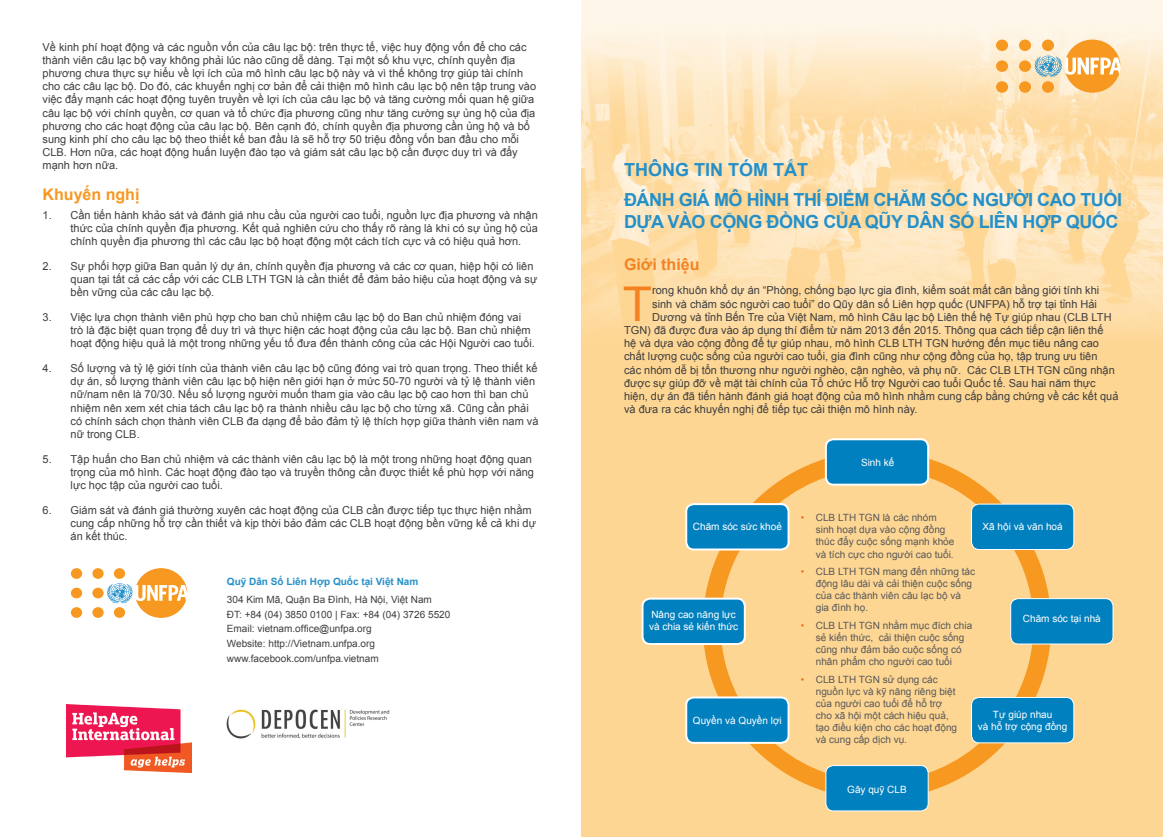
<style>
.page{position:relative;width:1163px;height:837px;background:#fff}
.page>*{position:absolute;margin:0;border:0;box-sizing:border-box;transform-origin:0 0}
.t1{font:47.9px "Arial";color:#f58220}
.t2{font:700 18px "Arial";letter-spacing:-.025em;color:#2590c8}
.t3{font:700 18px "Arial";color:#2590c8}
.t4{font:700 16px "Arial";color:#f79821}
.t5{font:700 16px "Arial";color:#f58220}
.t6{font:11px/13.2px "Arial";color:#3e3e3f}
.t7{font:10px/12px "Arial";color:#57585a}
.t8{font:10px "Arial";color:#3e3e3f}
.t9{font:10px "Arial";color:#fff}
.t10{font:700 10px "Arial";color:#2590c8}
.s1{color:#f36e24}
</style>
<div class="page">
<div style="left:581px;top:0;width:581px;height:836px;background:#fed693"></div>
<svg style="left:702px;top:450px;width:348px;height:349px"></svg>
<img style="left:581px;top:0;width:581px;height:334px">
<div style="left:1018px;top:60px;width:12px;height:12px;background:#f79821;border-radius:50%"></div>
<div style="left:1018px;top:81px;width:12px;height:12px;background:#f79821;border-radius:50%"></div>
<div style="left:1018px;top:40px;width:12px;height:11px;background:#f79821;border-radius:50%"></div>
<div style="left:995px;top:60px;width:12px;height:12px;background:#f79821;border-radius:50%"></div>
<div style="left:995px;top:81px;width:12px;height:12px;background:#f79821;border-radius:50%"></div>
<div style="left:995px;top:40px;width:12px;height:11px;background:#f79821;border-radius:50%"></div>
<svg style="left:1034px;top:40px;width:86px;height:53px;background:#efc489"></svg>
<div style="left:92px;top:587px;width:12px;height:11px;background:#f79821;border-radius:50%"></div>
<div style="left:92px;top:607px;width:12px;height:10px;background:#f79821;border-radius:50%"></div>
<div style="left:92px;top:568px;width:12px;height:10px;background:#f79821;border-radius:50%"></div>
<div style="left:71px;top:587px;width:11px;height:11px;background:#f79821;border-radius:50%"></div>
<div style="left:71px;top:607px;width:11px;height:10px;background:#f79821;border-radius:50%"></div>
<div style="left:71px;top:568px;width:11px;height:10px;background:#f79821;border-radius:50%"></div>
<svg style="left:107px;top:568px;width:80px;height:49px"></svg>
<img style="left:66px;top:704px;width:125px;height:68px">
<img style="left:226px;top:709px;width:164px;height:30px">
<div style="left:825px;top:439px;width:103px;height:45px;background:#0080be;border-radius:8px"></div>
<div style="left:824px;top:438px;width:105px;height:47px;border:2px solid #fff;border-radius:8px"></div>
<div style="left:825px;top:765px;width:103px;height:45px;background:#0080be;border-radius:8px"></div>
<div style="left:825px;top:764px;width:103px;height:47px;border:1px solid #fff;border-radius:8px"></div>
<div style="left:971px;top:697px;width:102px;height:45px;background:#0080be;border-radius:8px"></div>
<div style="left:970px;top:696px;width:104px;height:47px;border:1px solid #fff;border-radius:8px"></div>
<div style="left:971px;top:504px;width:102px;height:45px;background:#0080be;border-radius:8px"></div>
<div style="left:970px;top:503px;width:104px;height:47px;border:1px solid #fff;border-radius:8px"></div>
<div style="left:1010px;top:598px;width:102px;height:45px;background:#0080be;border-radius:8px"></div>
<div style="left:1010px;top:598px;width:103px;height:46px;border:1px solid #fff;border-radius:8px"></div>
<div style="left:642px;top:598px;width:102px;height:45px;background:#0080be;border-radius:8px"></div>
<div style="left:641px;top:597px;width:104px;height:47px;border:2px solid #fff;border-radius:8px"></div>
<div style="left:686px;top:697px;width:102px;height:45px;background:#0080be;border-radius:8px"></div>
<div style="left:685px;top:696px;width:104px;height:47px;border:2px solid #fff;border-radius:8px"></div>
<div style="left:686px;top:504px;width:102px;height:45px;background:#0080be;border-radius:8px"></div>
<div style="left:685px;top:503px;width:104px;height:47px;border:2px solid #fff;border-radius:8px"></div>
<p class="t6" style="left:43px;top:40px;width:495px">Về kinh phí hoạt động và các nguồn vốn của câu lạc bộ: trên thực tế, việc huy động vốn để cho các thành viên câu lạc bộ vay không phải lúc nào cũng dễ dàng. Tại một số khu vực, chính quyền địa phương chưa thực sự hiểu về lợi ích của mô hình câu lạc bộ này và vì thế không trợ giúp tài chính cho các câu lạc bộ. Do đó, các khuyến nghị cơ bản để cải thiện mô hình câu lạc bộ nên tập trung vào việc đẩy mạnh các hoạt động tuyên truyền về lợi ích của câu lạc bộ và tăng cường mối quan hệ giữa câu lạc bộ với chính quyền, cơ quan và tổ chức địa phương cũng như tăng cường sự ủng hộ của địa phương cho các hoạt động của câu lạc bộ. Bên cạnh đó, chính quyền địa phương cần ủng hộ và bổ sung kinh phí cho câu lạc bộ theo thiết kế ban đầu là sẽ hỗ trợ 50 triệu đồng vốn ban đầu cho mỗi CLB. Hơn nữa, các hoạt động huấn luyện đào tạo và giám sát câu lạc bộ cần được duy trì và đẩy mạnh hơn nữa.</p>
<p class="t4" style="left:43px;top:184px;width:98px">Khuyến nghị</p>
<p class="t6" style="left:71px;top:208px;width:469px;text-align:justify;text-indent:-28px">1. Cần tiến hành khảo sát và đánh giá nhu cầu của người cao tuổi, nguồn lực địa phương và nhận thức của chính quyền địa phương. Kết quả nghiên cứu cho thấy rõ ràng là khi có sự ủng hộ của chính quyền địa phương thì các câu lạc bộ hoạt động một cách tích cực và có hiệu quả hơn.</p>
<p class="t6" style="left:71px;top:259px;width:468px;text-indent:-28px">2. Sự phối hợp giữa Ban quản lý dự án, chính quyền địa phương và các cơ quan, hiệp hội có liên quan tại tất cả các cấp với các CLB LTH TGN là cần thiết để đảm bảo hiệu của hoạt động và sự bền vững của các câu lạc bộ.</p>
<p class="t6" style="left:71px;top:310px;width:466px;text-indent:-28px">3. Việc lựa chọn thành viên phù hợp cho ban chủ nhiệm câu lạc bộ do Ban chủ nhiệm đóng vai trò là đặc biệt quan trọng để duy trì và thực hiện các hoạt động của câu lạc bộ. Ban chủ nhiệm hoạt động hiệu quả là một trong những yếu tố đưa đến thành công của các Hội Người cao tuổi.</p>
<p class="t6" style="left:71px;top:361px;width:469px;text-indent:-28px">4. Số lượng và tỷ lệ giới tính của thành viên câu lạc bộ cũng đóng vai trò quan trọng. Theo thiết kế dự án, số lượng thành viên câu lạc bộ hiện nên giới hạn ở mức 50-70 người và tỷ lệ thành viên nữ/nam nên là 70/30. Nếu số lượng người muốn tham gia vào câu lạc bộ cao hơn thì ban chủ nhiệm nên xem xét chia tách câu lạc bộ ra thành nhiều câu lạc bộ cho từng xã. Cũng cần phải có chính sách chọn thành viên CLB đa dạng để bảo đảm tỷ lệ thích hợp giữa thành viên nam và nữ trong CLB.</p>
<p class="t6" style="left:71px;top:452px;width:465px;text-indent:-28px">5. Tập huấn cho Ban chủ nhiệm và các thành viên câu lạc bộ là một trong những hoạt động quan trọng của mô hình. Các hoạt động đào tạo và truyền thông cần được thiết kế phù hợp với năng lực học tập của người cao tuổi.</p>
<p class="t6" style="left:71px;top:503px;width:467px;text-indent:-28px">6. Giám sát và đánh giá thường xuyên các hoạt động của CLB cần được tiếp tục thực hiện nhằm cung cấp những hỗ trợ cần thiết và kịp thời bảo đảm các CLB hoạt động bền vững kể cả khi dự án kết thúc.</p>
<p class="t10" style="left:227px;top:574px;width:193px">Quỹ Dân Số Liên Hợp Quốc tại Việt Nam</p>
<p class="t8" style="left:227px;top:592px;width:206px">304 Kim Mã, Quận Ba Đình, Hà Nội, Việt Nam</p>
<p class="t8" style="left:227px;top:607px;width:225px">ĐT: +84 (04) 3850 0100 | Fax: +84 (04) 3726 5520</p>
<p class="t8" style="left:227px;top:622px;width:146px">Email: vietnam.office@unfpa.org</p>
<p class="t8" style="left:227px;top:637px;width:150px">Website: http://Vietnam.unfpa.org</p>
<p class="t8" style="left:227px;top:651px;width:153px">www.facebook.com/unfpa.vietnam</p>
<p class="t3" style="left:624px;top:157px;width:185px">THÔNG TIN TÓM TẮT</p>
<p class="t2" style="left:624px;top:187px;width:499px">ĐÁNH GIÁ MÔ HÌNH THÍ ĐIỂM CHĂM SÓC NGƯỜI CAO TUỔI</p>
<p class="t2" style="left:624px;top:209px;width:496px">DỰA VÀO CỘNG ĐỒNG CỦA QŨY DÂN SỐ LIÊN HỢP QUỐC</p>
<p class="t5" style="left:624px;top:253px;width:77px">Giới thiệu</p>
<p class="t1" style="left:622px;top:272px;width:31px">T</p>
<p class="t6" style="left:652px;top:284px;width:448px">rong khuôn khổ dự án “Phòng, chống bạo lực gia đình, kiểm soát mất cân bằng giới tính khi</p>
<p class="t6" style="left:652px;top:297px;width:446px">sinh và chăm sóc người cao tuổi” do Qũy dân số Liên hợp quốc (UNFPA) hỗ trợ tại tỉnh Hải</p>
<p class="t6" style="left:652px;top:310px;width:461px">Dương và tỉnh Bến Tre của Việt Nam, mô hình Câu lạc bộ Liên thế hệ Tự giúp nhau (CLB LTH</p>
<p class="t6" style="left:624px;top:323px;width:481px">TGN) đã được đưa vào áp dụng thí điểm từ năm 2013 đến 2015. Thông qua cách tiếp cận liên thế</p>
<p class="t6" style="left:624px;top:337px;width:476px">hệ và dựa vào cộng đồng để tự giúp nhau, mô hình CLB LTH TGN hướng đến mục tiêu nâng cao</p>
<p class="t6" style="left:624px;top:350px;width:475px">chất lượng cuộc sống của người cao tuổi, gia đình cũng như cộng đồng của họ, tập trung ưu tiên</p>
<p class="t6" style="left:624px;top:363px;width:492px">các nhóm dễ bị tổn thương như người nghèo, cận nghèo, và phụ nữ. Các CLB LTH TGN cũng nhận</p>
<p class="t6" style="left:624px;top:376px;width:473px">được sự giúp đỡ về mặt tài chính của Tổ chức Hỗ trợ Người cao tuổi Quốc tế. Sau hai năm thực</p>
<p class="t6" style="left:624px;top:389px;width:496px">hiện, dự án đã tiến hành đánh giá hoạt động của mô hình nhằm cung cấp bằng chứng về các kết quả</p>
<p class="t6" style="left:624px;top:403px;width:295px">và đưa ra các khuyến nghị để tiếp tục cải thiện mô hình này.</p>
<p class="t9" style="left:860px;top:455px;width:35px">Sinh kế</p>
<p class="t7" style="left:815px;top:512px;width:140px;text-indent:-15px"><span class="s1">•</span> CLB LTH TGN là các nhóm sinh hoạt dựa vào cộng đồng thúc đẩy cuộc sống mạnh khỏe và tích cực cho người cao tuổi.</p>
<p class="t7" style="left:815px;top:565px;width:161px;text-indent:-15px"><span class="s1">•</span> CLB LTH TGN mang đến những tác động lâu dài và cải thiện cuộc sống của các thành viên câu lạc bộ và gia đình họ.</p>
<p class="t7" style="left:815px;top:619px;width:158px;text-indent:-15px"><span class="s1">•</span> CLB LTH TGN nhằm mục đích chia sẻ kiến thức, cải thiện cuộc sống cũng như đảm bảo cuộc sống có nhân phẩm cho người cao tuổi</p>
<p class="t7" style="left:815px;top:673px;width:143px;text-indent:-15px"><span class="s1">•</span> CLB LTH TGN sử dụng các nguồn lực và kỹ năng riêng biệt của người cao tuổi để hỗ trợ cho xã hội một cách hiệu quả, tạo điều kiện cho các hoạt động và cung cấp dịch vụ.</p>
<p class="t9" style="left:692px;top:520px;width:90px">Chăm sóc sức khoẻ</p>
<p class="t9" style="left:982px;top:520px;width:82px">Xã hội và văn hoá</p>
<p class="t9" style="left:651px;top:607px;width:86px">Nâng cao năng lực</p>
<p class="t9" style="left:649px;top:619px;width:90px">và chia sẻ kiến thức</p>
<p class="t9" style="left:1022px;top:611px;width:79px">Chăm sóc tại nhà</p>
<p class="t9" style="left:692px;top:713px;width:90px">Quyền và Quyền lợi</p>
<p class="t9" style="left:992px;top:707px;width:61px">Tự giúp nhau</p>
<p class="t9" style="left:977px;top:719px;width:91px">và hỗ trợ cộng đồng</p>
<p class="t9" style="left:847px;top:782px;width:61px">Gây quỹ CLB</p>
</div>
